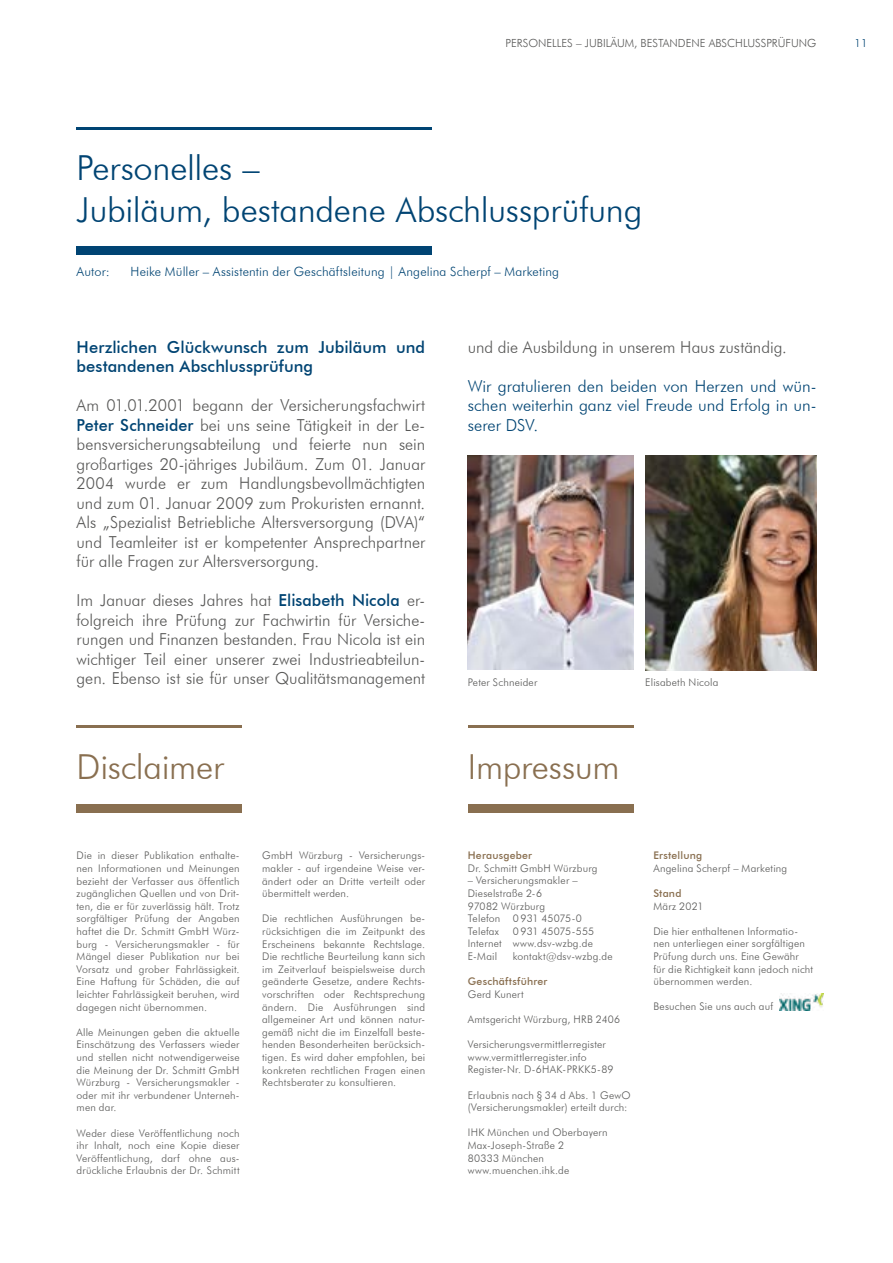
<style>
.page{position:relative;width:893px;height:1263px;background:#fff}
.page>*{position:absolute;margin:0;border:0;box-sizing:border-box;transform-origin:0 0}
.t1{font:300 34.5px/41.4px "Futura BT";letter-spacing:-.005em;color:#004473}
.t2{font:300 34.5px "Futura BT";letter-spacing:-.005em;color:#896f50}
.t3{font:300 16.5px/19.5px "Futura BT";color:#575756;text-align:justify}
.t4{font:300 16.5px/19.5px "Futura BT";color:#004473;text-align:justify}
.t5{font:500 16.5px/19.5px "Futura BT";letter-spacing:.005em;color:#004473}
.t6{font:300 12.75px "Futura BT";letter-spacing:.015em;color:#004473}
.t7{font:300 11.25px "Futura BT";color:#575756}
.t8{font:300 11.25px "Futura BT";color:#004473}
.t9{font:300 10.5px/12.6px "Futura BT";letter-spacing:.02em;color:#575756}
.t10{font:500 10.5px "Futura BT";letter-spacing:.02em;color:#896f50}
.s1{font-weight:500;color:#004473}
</style>
<div class="page">
<div style="left:77px;top:804px;width:165px;height:9px;background:#896f50"></div>
<div style="left:468px;top:804px;width:166px;height:9px;background:#896f50"></div>
<hr style="left:77px;top:726px;width:165px;height:2px;background:#896f50">
<hr style="left:468px;top:726px;width:166px;height:2px;background:#896f50">
<img style="left:780px;top:993px;width:43px;height:17px">
<div style="left:77px;top:246px;width:355px;height:9px;background:#004473"></div>
<hr style="left:77px;top:128px;width:355px;height:2px;background:#004473">
<img style="left:646px;top:455px;width:170px;height:215px">
<img style="left:468px;top:455px;width:166px;height:215px">
<p class="t7" style="left:506px;top:36px;width:312px">PERSONELLES – JUBILÄUM, BESTANDENE ABSCHLUSSPRÜFUNG</p>
<p class="t8" style="left:855px;top:36px;width:14px">11</p>
<h1 class="t1" style="left:77px;top:147px;width:567px">Personelles –<br>Jubiläum, bestandene Abschlussprüfung</h1>
<p class="t6" style="left:77px;top:263px;width:35px">Autor:</p>
<p class="t6" style="left:131px;top:263px;width:430px">Heike Müller – Assistentin der Geschäftsleitung | Angelina Scherpf – Marketing</p>
<h2 class="t5" style="left:77px;top:337px;width:350px">Herzlichen Glückwunsch zum Jubiläum und bestandenen Abschlussprüfung</h2>
<p class="t3" style="left:77px;top:395px;width:350px">Am 01.01.2001 begann der Versicherungsfachwirt <span class="s1">Peter Schneider</span> bei uns seine Tätigkeit in der Le&shy;bensversicherungsabteilung und feierte nun sein großartiges 20-jähriges Jubiläum. Zum 01. Januar 2004 wurde er zum Handlungsbevollmächtigten und zum 01. Januar 2009 zum Prokuristen ernannt.<br>Als „Spezialist Betriebliche Altersversorgung (DVA)“ und Teamleiter ist er kompetenter Ansprechpartner für alle Fragen zur Altersversorgung.</p>
<p class="t3" style="left:77px;top:590px;width:350px">Im Januar dieses Jahres hat <span class="s1">Elisabeth Nicola</span> er&shy;folgreich ihre Prüfung zur Fachwirtin für Versiche&shy;rungen und Finanzen bestanden. Frau Nicola ist ein wichtiger Teil einer unserer zwei Industrieabteilun&shy;gen. Ebenso ist sie für unser Qualitätsmanagement</p>
<h2 class="t3" style="left:468px;top:337px;width:321px">und die Ausbildung in unserem Haus zuständig.</h2>
<h2 class="t4" style="left:468px;top:376px;width:350px">Wir gratulieren den beiden von Herzen und wün&shy;schen weiterhin ganz viel Freude und Erfolg in un&shy;serer DSV.</h2>
<p class="t9" style="left:468px;top:675px;width:71px">Peter Schneider</p>
<p class="t9" style="left:645px;top:675px;width:75px">Elisabeth Nicola</p>
<h1 class="t2" style="left:77px;top:745px;width:149px">Disclaimer</h1>
<h1 class="t2" style="left:468px;top:745px;width:154px">Impressum</h1>
<p class="t9" style="left:77px;top:849px;width:165px;text-align:justify">Die in dieser Publikation enthalte&shy;nen Informationen und Meinungen bezieht der Verfasser aus öffentlich zugänglichen Quellen und von Drit&shy;ten, die er für zuverlässig hält. Trotz sorgfältiger Prüfung der Angaben haftet die Dr. Schmitt GmbH Würz&shy;burg - Versicherungsmakler - für Mängel dieser Publikation nur bei Vorsatz und grober Fahrlässigkeit.<br>Eine Haftung für Schäden, die auf leichter Fahrlässigkeit beruhen, wird dagegen nicht übernommen.</p>
<p class="t9" style="left:77px;top:1025px;width:165px;text-align:justify">Alle Meinungen geben die aktuelle Einschätzung des Verfassers wieder und stellen nicht notwendigerweise die Meinung der Dr. Schmitt GmbH Würzburg - Versicherungsmakler - oder mit ihr verbundener Unterneh&shy;men dar.</p>
<p class="t9" style="left:77px;top:1126px;width:165px;text-align:justify">Weder diese Veröffentlichung noch ihr Inhalt, noch eine Kopie dieser Veröffentlichung, darf ohne aus&shy;drückliche Erlaubnis der Dr. Schmitt</p>
<p class="t9" style="left:262px;top:849px;width:165px;text-align:justify">GmbH Würzburg - Versicherungs&shy;makler - auf irgendeine Weise ver&shy;ändert oder an Dritte verteilt oder übermittelt werden.</p>
<p class="t9" style="left:262px;top:912px;width:165px;text-align:justify">Die rechtlichen Ausführungen be&shy;rücksichtigen die im Zeitpunkt des Erscheinens bekannte Rechtslage.<br>Die rechtliche Beurteilung kann sich im Zeitverlauf beispielsweise durch geänderte Gesetze, andere Rechts&shy;vorschriften oder Rechtsprechung ändern. Die Ausführungen sind allgemeiner Art und können natur&shy;gemäß nicht die im Einzelfall beste&shy;henden Besonderheiten berücksich&shy;tigen. Es wird daher empfohlen, bei konkreten rechtlichen Fragen einen Rechtsberater zu konsultieren.</p>
<p class="t10" style="left:468px;top:849px;width:66px">Herausgeber</p>
<p class="t9" style="left:468px;top:862px;width:131px">Dr. Schmitt GmbH Würzburg</p>
<p class="t9" style="left:468px;top:874px;width:116px">– Versicherungsmakler –<br>Dieselstraße 2-6<br>97082 Würzburg<br>Telefon 0 931 45075-0<br>Telefax</p>
<p class="t9" style="left:468px;top:925px;width:128px;text-indent:45px">0 931 45075-555<br>Internet www.dsv-wzbg.de<br>E-Mail</p>
<p class="t9" style="left:513px;top:950px;width:101px">kontakt@dsv-wzbg.de</p>
<p class="t10" style="left:468px;top:975px;width:81px">Geschäftsführer</p>
<p class="t9" style="left:468px;top:988px;width:58px">Gerd Kunert</p>
<p class="t9" style="left:468px;top:1013px;width:154px">Amtsgericht Würzburg, HRB 2406</p>
<p class="t9" style="left:468px;top:1038px;width:147px">Versicherungsvermittlerregister www.vermittlerregister.info<br>Register-Nr. D-6HAK-PRKK5-89</p>
<p class="t9" style="left:468px;top:1088px;width:165px">Erlaubnis nach § 34 d Abs. 1 GewO (Versicherungsmakler) erteilt durch:</p>
<p class="t9" style="left:468px;top:1126px;width:141px">IHK München und Oberbayern<br>Max-Joseph-Straße 2<br>80333 München www.muenchen.ihk.de</p>
<p class="t10" style="left:653px;top:849px;width:50px">Erstellung</p>
<p class="t9" style="left:653px;top:862px;width:135px">Angelina Scherpf – Marketing</p>
<p class="t10" style="left:653px;top:887px;width:30px">Stand</p>
<p class="t9" style="left:653px;top:899px;width:52px">März 2021</p>
<p class="t9" style="left:653px;top:925px;width:161px">Die hier enthaltenen Informatio&shy;nen unterliegen einer sorgfältigen<br>Prüfung durch uns. Eine Gewähr für die Richtigkeit kann jedoch nicht übernommen werden.</p>
<p class="t9" style="left:653px;top:1000px;width:121px">Besuchen Sie uns auch auf</p>
</div>
